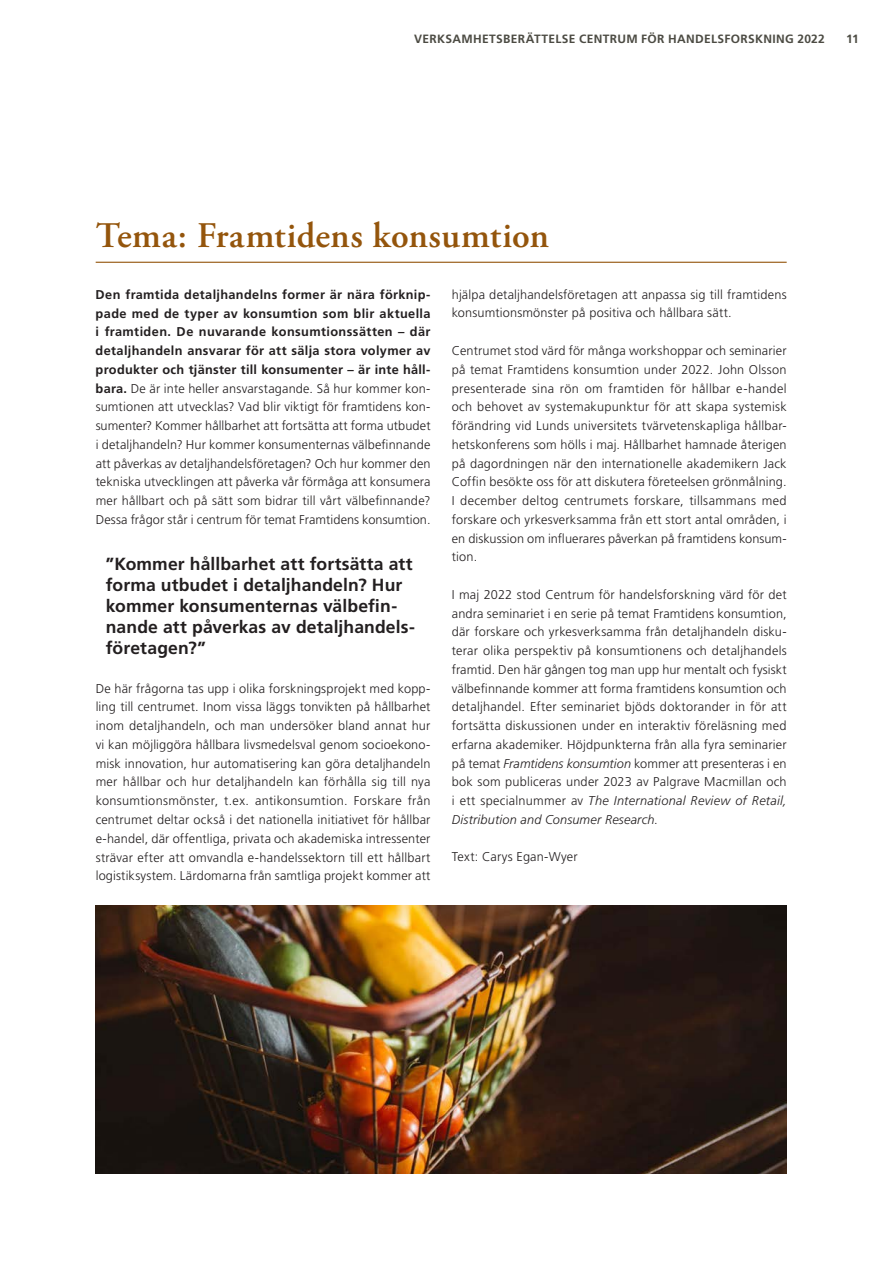
<style>
.page{position:relative;width:893px;height:1263px;background:#fff}
.page>*{position:absolute;margin:0;border:0;box-sizing:border-box;transform-origin:0 0}
.Brons_huvudrubriker{font:600 36px "Adobe Garamond Pro";letter-spacing:.01em;color:#94550c}
.Svart_Brödtext_utan{font:700 17.55px/21px "Frutiger LT Std";letter-spacing:.005em;color:#231f20}
.Svart_Brödtext_utan-2{font:300 12.75px/18.8px "Frutiger LT Std";letter-spacing:.01em;color:#231f20;text-align:justify}
.t1{font:700 12px "Frutiger LT Std";letter-spacing:.025em;color:#4c4b43}
.s1{font-weight:700}
.s2{font-style:italic}
</style>
<div class="page">
<hr style="left:96px;top:262px;width:691px;height:1px;background:#94550c">
<img style="left:96px;top:906px;width:691px;height:268px">
<p class="t1" style="left:414px;top:32px;width:412px">VERKSAMHETSBERÄTTELSE CENTRUM FÖR HANDELSFORSKNING 2022</p>
<p class="t1" style="left:846px;top:32px;width:14px">11</p>
<p class="Brons_huvudrubriker" style="left:96px;top:215px;width:455px">Tema: Framtidens konsumtion</p>
<p class="Svart_Brödtext_utan-2" style="left:96px;top:285px;width:336px"><span class="s1">Den framtida detaljhandelns former är nära förknip&shy;pade med de typer av konsumtion som blir aktuella i framtiden. De nuvarande konsumtionssätten – där detaljhandeln ansvarar för att sälja stora volymer av produkter och tjänster till konsumenter – är inte håll&shy;bara.</span> De är inte heller ansvarstagande. Så hur kommer kon&shy;sumtionen att utvecklas? Vad blir viktigt för framtidens kon&shy;sumenter? Kommer hållbarhet att fortsätta att forma utbudet i detaljhandeln? Hur kommer konsumenternas välbefinnande att påverkas av detaljhandelsföretagen? Och hur kommer den tekniska utvecklingen att påverka vår förmåga att konsumera mer hållbart och på sätt som bidrar till vårt välbefinnande?<br>Dessa frågor står i centrum för temat Framtidens konsumtion.</p>
<p class="Svart_Brödtext_utan" style="left:106px;top:554px;width:311px">”Kommer hållbarhet att fortsätta att forma utbudet i detaljhandeln? Hur kommer konsumenternas välbefin&shy;nande att påverkas av detaljhandels&shy;företagen?”</p>
<p class="Svart_Brödtext_utan-2" style="left:96px;top:679px;width:336px">De här frågorna tas upp i olika forskningsprojekt med kopp&shy;ling till centrumet. Inom vissa läggs tonvikten på hållbarhet inom detaljhandeln, och man undersöker bland annat hur vi kan möjliggöra hållbara livsmedelsval genom socioekono&shy;misk innovation, hur automatisering kan göra detaljhandeln mer hållbar och hur detaljhandeln kan förhålla sig till nya konsumtionsmönster, t.ex. antikonsumtion. Forskare från centrumet deltar också i det nationella initiativet för hållbar e-handel, där offentliga, privata och akademiska intressenter strävar efter att omvandla e-handelssektorn till ett hållbart logistiksystem. Lärdomarna från samtliga projekt kommer att</p>
<p class="Svart_Brödtext_utan-2" style="left:452px;top:285px;width:336px">hjälpa detaljhandelsföretagen att anpassa sig till framtidens konsumtionsmönster på positiva och hållbara sätt.</p>
<p class="Svart_Brödtext_utan-2" style="left:452px;top:341px;width:336px">Centrumet stod värd för många workshoppar och seminarier på temat Framtidens konsumtion under 2022. John Olsson presenterade sina rön om framtiden för hållbar e-handel och behovet av systemakupunktur för att skapa systemisk förändring vid Lunds universitets tvärvetenskapliga hållbar&shy;hetskonferens som hölls i maj. Hållbarhet hamnade återigen på dagordningen när den internationelle akademikern Jack Coffin besökte oss för att diskutera företeelsen grönmålning.<br>I december deltog centrumets forskare, tillsammans med forskare och yrkesverksamma från ett stort antal områden, i en diskussion om influerares påverkan på framtidens konsum&shy;tion.</p>
<p class="Svart_Brödtext_utan-2" style="left:452px;top:585px;width:336px">I maj 2022 stod Centrum för handelsforskning värd för det andra seminariet i en serie på temat Framtidens konsumtion, där forskare och yrkesverksamma från detaljhandeln disku&shy;terar olika perspektiv på konsumtionens och detaljhandels framtid. Den här gången tog man upp hur mentalt och fysiskt välbefinnande kommer att forma framtidens konsumtion och detaljhandel. Efter seminariet bjöds doktorander in för att fortsätta diskussionen under en interaktiv föreläsning med erfarna akademiker. Höjdpunkterna från alla fyra seminarier på temat <span class="s2">Framtidens konsumtion</span> kommer att presenteras i en bok som publiceras under 2023 av Palgrave Macmillan och i ett specialnummer av <span class="s2">The International Review of Retail, Distribution and Consumer Research</span>.</p>
<p class="Svart_Brödtext_utan-2" style="left:452px;top:848px;width:127px">Text: Carys Egan-Wyer</p>
</div>
